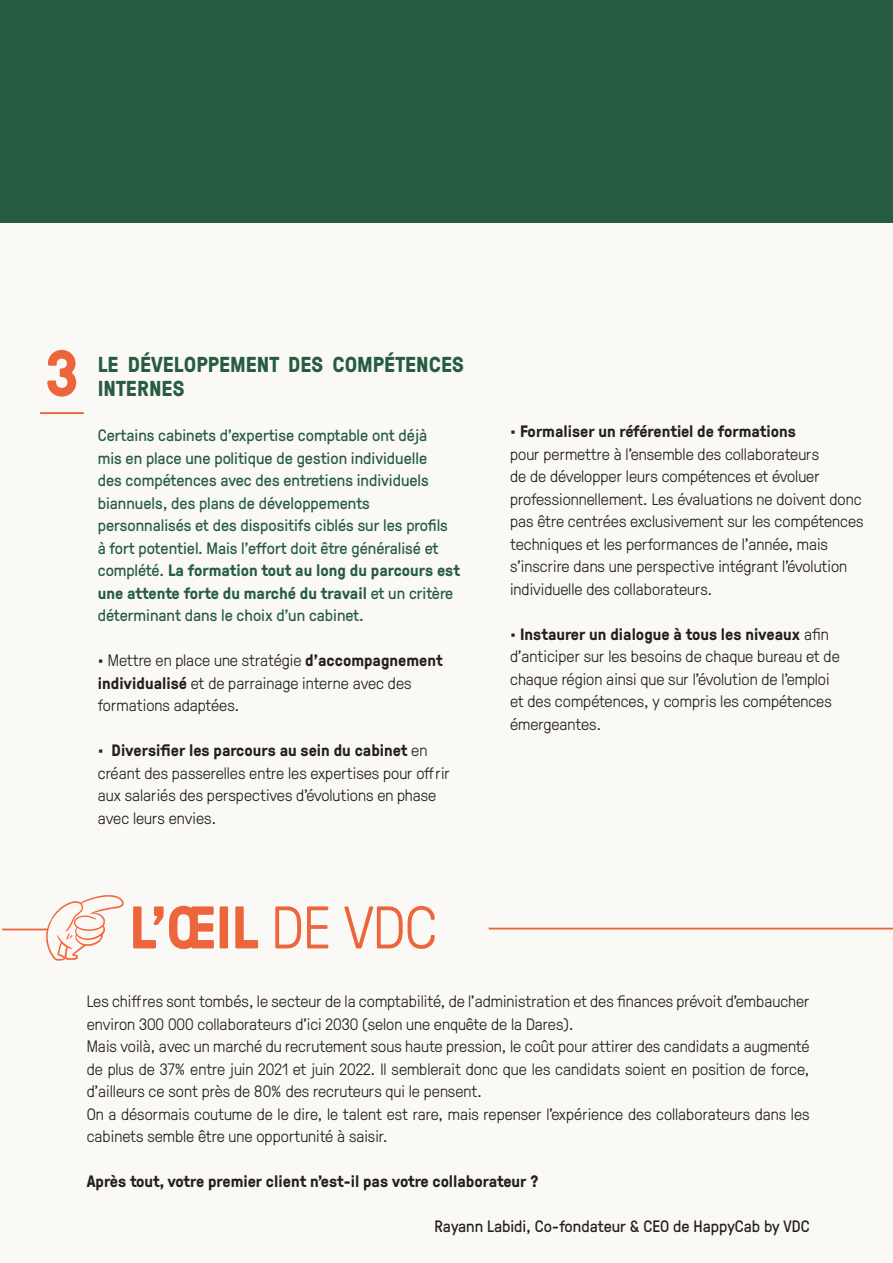
<style>
.page{position:relative;width:893px;height:1263px;background:#fff}
.page>*{position:absolute;margin:0;border:0;box-sizing:border-box;transform-origin:0 0}
.t1{font:700 64.8px "GT Pressura";color:#ed663b}
.TEXTE{font:700 60px "GT Pressura";color:#ed663b}
.t2{font:700 21.6px/24.3px "GT Pressura";color:#265c40}
.t3{font:300 16.5px/22.5px "GT Pressura";color:#231f20}
.t4{font:16.5px/22.5px "GT Pressura";color:#265c40}
.t5{font:700 16.5px "GT Pressura";color:#231f20}
.t6{font:16.5px "GT Pressura";color:#231f20}
.s1{font-weight:700}
.s2{font-weight:300}
</style>
<div class="page">
<div style="left:0;top:0;width:893px;height:248px;background:#265c40"></div>
<hr style="left:0;top:224px;width:2px;height:1039px;background:#faf9f5">
<div style="left:2px;top:224px;width:891px;height:1039px;background:#faf9f5"></div>
<hr style="left:40px;top:412px;width:44px;height:2px;background:#ed663b">
<hr style="left:489px;top:928px;width:404px;height:1px;background:#ed663b">
<hr style="left:2px;top:928px;width:48px;height:2px;background:#ed663b">
<img style="left:21px;top:895px;width:103px;height:66px">
<p class="t1" style="left:45px;top:326px;width:36px">3</p>
<p class="t2" style="left:98px;top:352px;width:367px">LE DÉVELOPPEMENT DES COMPÉTENCES<br>INTERNES</p>
<p class="t4" style="left:98px;top:423px;width:364px">Certains cabinets d’expertise comptable ont déjà<br>mis en place une politique de gestion individuelle<br>des compétences avec des entretiens individuels biannuels, des plans de développements personnalisés et des dispositifs ciblés sur les profils<br>à fort potentiel. Mais l’effort doit être généralisé et complété. <span class="s1">La formation tout au long du parcours est une attente forte du marché du travail</span> et un critère déterminant dans le choix d’un cabinet.</p>
<p class="t3" style="left:98px;top:648px;width:346px">• Mettre en place une stratégie <span class="s1">d’accompagnement individualisé</span> et de parrainage interne avec des formations adaptées.</p>
<p class="t3" style="left:98px;top:738px;width:354px">• <span class="s1">Diversifier les parcours au sein du cabinet</span> en créant des passerelles entre les expertises pour offrir aux salariés des perspectives d’évolutions en phase avec leurs envies.</p>
<p class="t3" style="left:510px;top:419px;width:355px">• <span class="s1">Formaliser un référentiel de formations<br></span>pour permettre à l’ensemble des collaborateurs<br>de de développer leurs compétences et évoluer professionnellement. Les évaluations ne doivent donc pas être centrées exclusivement sur les compétences techniques et les performances de l’année, mais s’inscrire dans une perspective intégrant l’évolution individuelle des collaborateurs.</p>
<p class="t3" style="left:510px;top:622px;width:331px">• <span class="s1">Instaurer un dialogue à tous les niveaux</span> afin d’anticiper sur les besoins de chaque bureau et de chaque région ainsi que sur l’évolution de l’emploi et des compétences, y compris les compétences émergeantes.</p>
<p class="TEXTE" style="left:129px;top:884px;width:310px">L’ŒIL <span class="s2">DE VDC</span></p>
<p class="t3" style="left:87px;top:989px;width:724px">Les chiffres sont tombés, le secteur de la comptabilité, de l’administration et des finances prévoit d’embaucher environ 300 000 collaborateurs d’ici 2030 (selon une enquête de la Dares).</p>
<p class="t3" style="left:87px;top:1034px;width:724px;text-align:justify">Mais voilà, avec un marché du recrutement sous haute pression, le coût pour attirer des candidats a augmenté de plus de 37% entre juin 2021 et juin 2022. Il semblerait donc que les candidats soient en position de force, d’ailleurs ce sont près de 80% des recruteurs qui le pensent.</p>
<p class="t3" style="left:87px;top:1101px;width:724px">On a désormais coutume de le dire, le talent est rare, mais repenser l’expérience des collaborateurs dans les cabinets semble être une opportunité à saisir.</p>
<p class="t5" style="left:87px;top:1169px;width:453px">Après tout, votre premier client n’est-il pas votre collaborateur ?</p>
<p class="t6" style="left:434px;top:1214px;width:377px">Rayann Labidi, Co-fondateur &amp; CEO de HappyCab by VDC</p>
</div>
